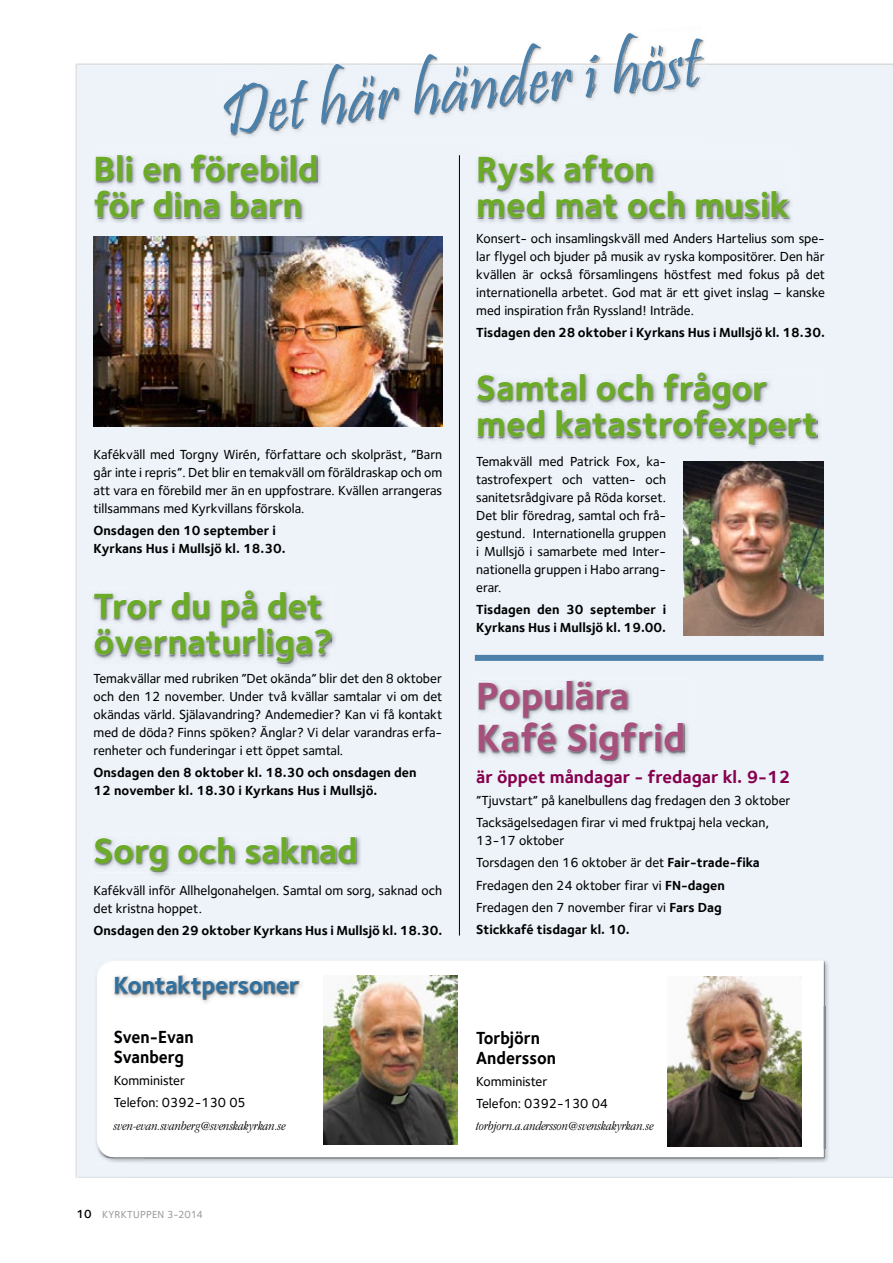
<style>
.page{position:relative;width:893px;height:1263px;background:#fff}
.page>*{position:absolute;margin:0;border:0;box-sizing:border-box;transform-origin:0 0}
.t1{font:72px "Pristina";color:#4b80aa}
.t2{font:700 39px/42px "Foundry Sterling";color:#a7507c}
.t3{font:700 36px/36px "Foundry Sterling";color:#6bab27}
.t4{font:700 24px "Foundry Sterling";color:#2f709f}
.t5{font:700 18px/19.5px "Foundry Sterling";color:#000;scale:.93 1}
.t6{font:700 18px "Foundry Sterling";color:#86004d}
.t7{font:500 13.5px/18px "Foundry Sterling";color:#000}
.t8{font:700 13.5px/18px "Foundry Sterling";color:#000}
.t9{font:italic 300 condensed 12.75px "Garamond";color:#000}
.t10{font:500 10.5px "Foundry Sterling";letter-spacing:.02em;color:#9c9c9d}
.s1{font-weight:600;font-size:12px;color:#000}
.s2{font-weight:700}
</style>
<div class="page">
<img style="left:75px;top:64px;width:147px;height:52px">
<img style="left:75px;top:116px;width:2px;height:1062px">
<div style="left:77px;top:65px;width:152px;height:105px;background:#edf3f9"></div>
<div style="left:77px;top:170px;width:50px;height:1008px;background:#edf3f9"></div>
<div style="left:281px;top:170px;width:203px;height:425px;background:#edf3f9"></div>
<div style="left:791px;top:170px;width:102px;height:1008px;background:#edf3f9"></div>
<div style="left:484px;top:450px;width:307px;height:250px;background:#edf3f9"></div>
<div style="left:332px;top:595px;width:153px;height:363px;background:#edf3f9"></div>
<img style="left:323px;top:63px;width:383px;height:2px">
<img style="left:225px;top:134px;width:482px;height:3px">
<img style="left:425px;top:33px;width:280px;height:30px">
<img style="left:222px;top:65px;width:485px;height:69px">
<img style="left:94px;top:236px;width:348px;height:191px">
<img style="left:683px;top:461px;width:140px;height:174px">
<img style="left:94px;top:958px;width:736px;height:51px">
<img style="left:94px;top:1009px;width:52px;height:154px">
<img style="left:778px;top:1009px;width:52px;height:154px">
<img style="left:96px;top:1006px;width:1px;height:142px">
<img style="left:97px;top:960px;width:728px;height:47px">
<img style="left:823px;top:1007px;width:2px;height:141px">
<svg style="left:97px;top:961px;width:726px;height:196px"></svg>
<img style="left:112px;top:972px;width:192px;height:33px">
<img style="left:114px;top:975px;width:186px;height:25px">
<img style="left:668px;top:977px;width:133px;height:169px">
<img style="left:323px;top:976px;width:134px;height:169px">
<img style="left:475px;top:677px;width:214px;height:89px">
<img style="left:478px;top:758px;width:207px;height:3px">
<img style="left:478px;top:680px;width:207px;height:78px">
<div style="left:475px;top:655px;width:348px;height:6px;background:#4b80aa"></div>
<hr style="left:459px;top:155px;width:1px;height:780px;background:#000">
<img style="left:92px;top:151px;width:230px;height:73px">
<img style="left:94px;top:155px;width:224px;height:64px">
<img style="left:94px;top:155px;width:223px;height:63px">
<div style="left:91px;top:587px;width:246px;height:81px;background:#edf3f9"></div>
<img style="left:93px;top:590px;width:239px;height:2px">
<img style="left:93px;top:661px;width:239px;height:3px">
<img style="left:93px;top:592px;width:239px;height:69px">
<img style="left:92px;top:833px;width:270px;height:44px">
<img style="left:94px;top:836px;width:263px;height:36px">
<img style="left:475px;top:151px;width:319px;height:73px">
<img style="left:477px;top:155px;width:313px;height:63px">
<div style="left:474px;top:369px;width:348px;height:81px;background:#edf3f9"></div>
<img style="left:476px;top:372px;width:341px;height:2px">
<img style="left:476px;top:374px;width:341px;height:71px">
<h1 class="t1" style="left:216px;top:73px;width:482px;rotate:-6deg">Det här händer i höst</h1>
<h3 class="t3" style="left:94px;top:151px;width:226px">Bli en förebild för dina barn</h3>
<p class="t7" style="left:94px;top:445px;width:350px;text-align:justify">Kafékväll med Torgny Wirén, författare och skolpräst, ”Barn går inte i repris”. Det blir en temakväll om föräldraskap och om att vara en förebild mer än en uppfostrare. Kvällen arrangeras tillsammans med Kyrkvillans förskola.</p>
<p class="t8" style="left:94px;top:521px;width:194px">Onsdagen den 10 september i<br>Kyrkans Hus i Mullsjö kl. 18.30.</p>
<h3 class="t3" style="left:94px;top:588px;width:241px">Tror du på det övernaturliga?</h3>
<p class="t7" style="left:94px;top:669px;width:350px;text-align:justify">Temakvällar med rubriken ”Det okända” blir det den 8 oktober och den 12 november. Under två kvällar samtalar vi om det okändas värld. Själavandring? Andemedier? Kan vi få kontakt med de döda? Finns spöken? Änglar? Vi delar varandras erfa&shy;renheter och funderingar i ett öppet samtal.</p>
<p class="t8" style="left:94px;top:763px;width:325px">Onsdagen den 8 oktober kl. 18.30 och onsdagen den<br>12 november kl. 18.30 i Kyrkans Hus i Mullsjö.</p>
<h3 class="t3" style="left:94px;top:832px;width:266px">Sorg och saknad</h3>
<p class="t7" style="left:94px;top:881px;width:350px">Kafékväll inför Allhelgonahelgen. Samtal om sorg, saknad och det kristna hoppet.</p>
<p class="t8" style="left:94px;top:922px;width:350px">Onsdagen den 29 oktober Kyrkans Hus i Mullsjö kl. 18.30.</p>
<h3 class="t4" style="left:114px;top:971px;width:187px">Kontaktpersoner</h3>
<h3 class="t5" style="left:114px;top:1027px;width:87px">Sven-Evan<br>Svanberg</h3>
<p class="t7" style="left:114px;top:1069px;width:133px;line-height:22.2px">Komminister<br>Telefon: 0392-130 05</p>
<p class="t9" style="left:114px;top:1119px;width:173px">sven-evan.svanberg@svenskakyrkan.se</p>
<p class="t10" style="left:77px;top:1209px;width:128px"><span class="s1">10</span> KYRKTUPPEN 3-2014</p>
<h3 class="t3" style="left:476px;top:151px;width:314px">Rysk afton<br>med mat och musik</h3>
<p class="t7" style="left:476px;top:229px;width:350px;text-align:justify">Konsert- och insamlingskväll med Anders Hartelius som spe&shy;lar flygel och bjuder på musik av ryska kompositörer. Den här kvällen är också församlingens höstfest med fokus på det internationella arbetet. God mat är ett givet inslag – kanske med inspiration från Ryssland! Inträde.</p>
<p class="t8" style="left:476px;top:323px;width:350px">Tisdagen den 28 oktober i Kyrkans Hus i Mullsjö kl. 18.30.</p>
<h3 class="t3" style="left:476px;top:369px;width:343px">Samtal och frågor med katastrofexpert</h3>
<p class="t7" style="left:476px;top:452px;width:191px;text-align:justify">Temakväll med Patrick Fox, ka&shy;tastrofexpert och vatten- och sanitetsrådgivare på Röda korset.<br>Det blir föredrag, samtal och frå&shy;gestund. Internationella gruppen i Mullsjö i samarbete med Inter&shy;nationella gruppen i Habo arrang&shy;erar.</p>
<p class="t8" style="left:476px;top:600px;width:191px">Tisdagen den 30 september i<br>Kyrkans Hus i Mullsjö kl. 19.00.</p>
<h2 class="t2" style="left:476px;top:674px;width:211px">Populära<br>Kafé Sigfrid</h2>
<h3 class="t6" style="left:476px;top:766px;width:316px">är öppet måndagar - fredagar kl. 9-12</h3>
<p class="t7" style="left:476px;top:789px;width:316px;line-height:22.2px">”Tjuvstart” på kanelbullens dag fredagen den 3 oktober<br>Tacksägelsedagen firar vi med fruktpaj hela veckan,</p>
<p class="t7" style="left:476px;top:829px;width:285px;line-height:22.2px">13-17 oktober<br>Torsdagen den 16 oktober är det <span class="s2">Fair-trade-fika </span>Fredagen den 24 oktober firar vi <span class="s2">FN-dagen </span>Fredagen den 7 november firar vi <span class="s2">Fars Dag Stickkafé tisdagar kl. 10.</span></p>
<h3 class="t5" style="left:476px;top:1028px;width:87px">Torbjörn<br>Andersson</h3>
<p class="t7" style="left:476px;top:1070px;width:133px;line-height:22.2px">Komminister<br>Telefon: 0392-130 04</p>
<p class="t9" style="left:476px;top:1119px;width:179px">torbjorn.a.andersson@svenskakyrkan.se</p>
</div>
